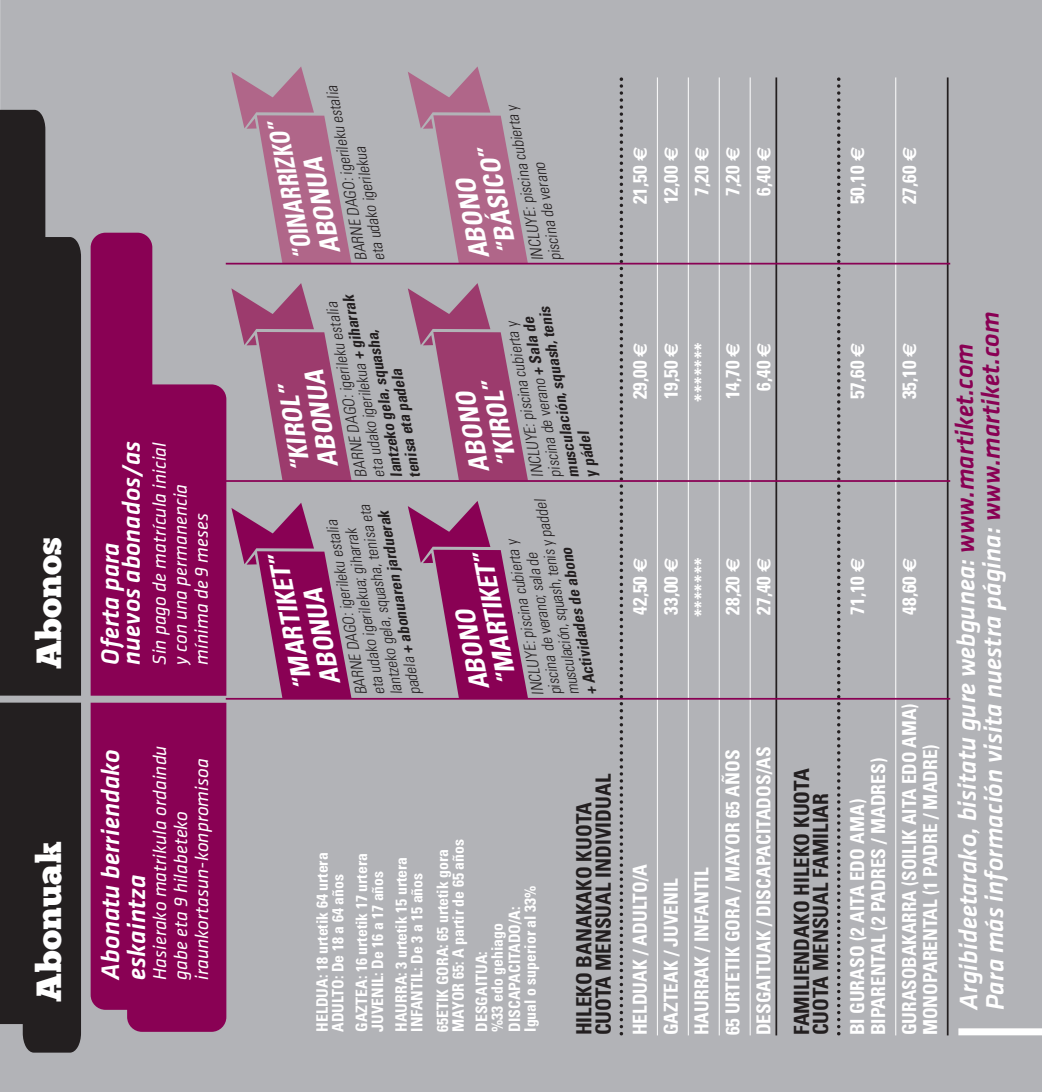
<style>
.page{position:relative;width:1042px;height:1092px;background:#fff}
.page>*{position:absolute;margin:0;border:0;box-sizing:border-box;transform-origin:0 0}
.t1{font:35px "Chunk Five";color:#fff}
.t2{font:italic 500 26.25px/26.2px "Klavika";color:#fff}
.t3{font:italic 700 condensed 26.25px/28px "Univers";color:#fff}
.t4{font:italic 700 condensed 26.25px/28px "Univers";color:#fff;scale:.87 1}
.t5{font:italic 500 25.9px/21px "Klavika";color:#fff}
.t6{font:700 condensed 21px/19.2px "Univers";color:#231f20}
.t7{font:700 condensed 19.25px/31px "Univers";color:#fff}
.t8{font:italic 19.25px/21px "Klavika";color:#fff}
.t9{font:italic 300 condensed 15.75px/17.5px "Univers";color:#231f20}
.t10{font:700 condensed 15.75px/15.8px "Univers";color:#fff}
.t11{font:italic 700 condensed 15.75px "Univers";color:#231f20}
.s1{font-weight:700}
.s2{font-weight:300}
.s3{font-family:"Euro Sans";font-stretch:normal}
.s4{color:#890154}
</style>
<div class="page">
<div style="left:0;top:0;width:1042px;height:1091px;background:#b2b3b7"></div>
<svg style="left:231px;top:503px;width:121px;height:195px"></svg>
<svg style="left:408px;top:501px;width:120px;height:197px"></svg>
<svg style="left:231px;top:283px;width:120px;height:197px"></svg>
<svg style="left:408px;top:283px;width:120px;height:197px"></svg>
<svg style="left:231px;top:67px;width:120px;height:196px"></svg>
<svg style="left:408px;top:66px;width:120px;height:197px"></svg>
<svg style="left:619px;top:77px;width:4px;height:958px"></svg>
<hr style="left:657px;top:77px;width:1px;height:958px;background:#fff">
<hr style="left:688px;top:77px;width:1px;height:958px;background:#fff">
<hr style="left:719px;top:77px;width:1px;height:958px;background:#fff">
<hr style="left:750px;top:77px;width:1px;height:958px;background:#fff">
<hr style="left:775px;top:77px;width:2px;height:958px;background:#231f20">
<svg style="left:837px;top:77px;width:3px;height:958px"></svg>
<hr style="left:895px;top:77px;width:1px;height:958px;background:#fff">
<hr style="left:947px;top:77px;width:1px;height:958px;background:#231f20">
<hr style="left:226px;top:480px;width:724px;height:2px;background:#890154">
<hr style="left:226px;top:263px;width:724px;height:1px;background:#890154">
<svg style="left:0;top:110px;width:81px;height:942px;background:#2c282a"></svg>
<div style="left:127px;top:384px;width:99px;height:647px;background:#890154;border-radius:15px"></div>
<div style="left:91px;top:233px;width:61px;height:776px;background:#890154;border-radius:15px"></div>
<div style="left:0;top:695px;width:229px;height:7px;background:#b2b3b7"></div>
<hr style="left:226px;top:698px;width:724px;height:1px;background:#890154">
<div style="left:958px;top:1028px;width:84px;height:7px;background:#fff"></div>
<h1 class="t1" style="left:29px;top:669px;width:134px;rotate:-90deg">Abonos</h1>
<h1 class="t1" style="left:29px;top:1001px;width:162px;rotate:-90deg">Abonuak</h1>
<h3 class="t5" style="left:102px;top:664px;width:225px;rotate:-90deg">Oferta para<br>nuevos abonados/as</h3>
<p class="t8" style="left:151px;top:664px;width:224px;rotate:-90deg">Sin pago de matrícula inicial y con una permanencia mínima de 9 meses</p>
<h2 class="t2" style="left:100px;top:979px;width:232px;rotate:-90deg">Abonatu berriendako eskaintza</h2>
<p class="t8" style="left:151px;top:979px;width:236px;rotate:-90deg">Hasierako matrikula ordaindu gabe eta 9 hilabeteko iraunkortasun-konpromisoa</p>
<p class="t9" style="left:355px;top:265px;width:182px;rotate:-100deg">BARNE DAGO: gi eri el ku estal ai eta udako gi eri el kua</p>
<h2 class="t4" style="left:292px;top:261px;width:162px;rotate:-101deg">“O NI ARRIZKO”<br>ABONUA</h2>
<p class="t9" style="left:532px;top:265px;width:162px;rotate:-100deg">NI CLUYE: pisc ni a cub ei rta y pisc ni a de verano</p>
<h2 class="t3" style="left:469px;top:261px;width:109px;rotate:-101deg">ABONO “BÁS CI O”</h2>
<p class="t9" style="left:372px;top:479px;width:186px;rotate:-100deg">eta udako gi eri el kua <span class="s1">+ giharrak</span></p>
<p class="t9" style="left:355px;top:479px;width:179px;rotate:-100deg">BARNE DAGO: gi eri el ku estal ai</p>
<p class="t11" style="left:568px;top:478px;width:175px;rotate:-100deg">musculación, squash, tenis</p>
<p class="t9" style="left:549px;top:479px;width:164px;rotate:-100deg">pisc ni a de verano <span class="s1">+ Sala de</span></p>
<p class="t9" style="left:531px;top:479px;width:159px;rotate:-100deg">NI CLUYE: pisc ni a cub ei rta y</p>
<p class="t11" style="left:392px;top:478px;width:151px;rotate:-100deg">lantzeko gela, squasha,</p>
<p class="t11" style="left:409px;top:478px;width:112px;rotate:-100deg">tenisa eta padela</p>
<h2 class="t3" style="left:469px;top:474px;width:89px;rotate:-101deg">ABONO “K RI OL”</h2>
<h2 class="t3" style="left:290px;top:473px;width:99px;rotate:-99deg">“K RI OL”<br>ABONUA</h2>
<p class="t11" style="left:586px;top:478px;width:48px;rotate:-100deg">y pádel</p>
<p class="t9" style="left:390px;top:696px;width:195px;rotate:-100deg">al ntzeko ge al , squasha, tenisa eta</p>
<p class="t11" style="left:409px;top:696px;width:189px;rotate:-100deg"><span class="s2">pade al</span> + abonuaren jarduerak</p>
<p class="t9" style="left:355px;top:696px;width:179px;rotate:-100deg">BARNE DAGO: gi eri el ku estal ai</p>
<p class="t9" style="left:372px;top:696px;width:170px;rotate:-100deg">eta udako gi eri el kua; g hi arrak</p>
<h2 class="t3" style="left:292px;top:692px;width:139px;rotate:-101deg">“MART KI ET”<br>ABONUA</h2>
<p class="t9" style="left:532px;top:702px;width:200px;text-indent:6px;rotate:-100deg">NI CLUYE: pisc ni a cub ei rta y<br>pisc ni a de verano; sa al de<br>muscu al c ói n, squash, tenis y paddel</p>
<p class="t11" style="left:586px;top:696px;width:151px;rotate:-100deg">+ Actividades de abono</p>
<h2 class="t3" style="left:469px;top:692px;width:135px;rotate:-101deg">ABONO “MART KI ET”</h2>
<p class="t10" style="left:316px;top:1031px;width:181px;rotate:-90deg">HELDUA: 18 urtetik 64 urtera<br>ADULTO: De 18 a 64 años</p>
<p class="t10" style="left:355px;top:1031px;width:180px;rotate:-90deg">GAZTEA: 16 urtetik 17 urtera<br>JUVENIL: De 16 a 17 años</p>
<p class="t10" style="left:395px;top:1031px;width:176px;rotate:-90deg">HAURRA: 3 urtetik 15 urtera<br>INFANTIL: De 3 a 15 años</p>
<p class="t10" style="left:436px;top:1031px;width:194px;rotate:-90deg">65ETIK GORA: 65 urtetik gora<br>MAYOR 65: A partir de 65 años</p>
<p class="t10" style="left:508px;top:1031px;width:148px;rotate:-90deg">DISCAPACITADO/A:<br>Igual o superior al 33%</p>
<p class="t10" style="left:475px;top:1031px;width:110px;rotate:-90deg">DESGAITUA: %33 edo gehiago</p>
<h3 class="t6" style="left:576px;top:1035px;width:263px;rotate:-90deg">HILEKO BANAKAKO KUOTA<br>CUOTA MENSUAL INDIVIDUAL</h3>
<p class="t7" style="left:626px;top:204px;width:59px;rotate:-90deg">21,50 <span class="s3">€</span></p>
<p class="t7" style="left:657px;top:204px;width:59px;rotate:-90deg">12,00 <span class="s3">€</span></p>
<p class="t7" style="left:688px;top:195px;width:50px;rotate:-90deg">7,20 <span class="s3">€</span></p>
<p class="t7" style="left:719px;top:195px;width:50px;rotate:-90deg">7,20 <span class="s3">€</span></p>
<p class="t7" style="left:750px;top:195px;width:50px;rotate:-90deg">6,40 <span class="s3">€</span></p>
<p class="t7" style="left:843px;top:204px;width:59px;rotate:-90deg">50,10 <span class="s3">€</span></p>
<p class="t7" style="left:895px;top:204px;width:59px;rotate:-90deg">27,60 <span class="s3">€</span></p>
<p class="t7" style="left:626px;top:399px;width:59px;rotate:-90deg">29,00 <span class="s3">€</span></p>
<p class="t7" style="left:657px;top:399px;width:59px;rotate:-90deg">19,50 <span class="s3">€</span></p>
<p class="t7" style="left:688px;top:402px;width:61px;rotate:-90deg">*******</p>
<p class="t7" style="left:719px;top:399px;width:59px;rotate:-90deg">14,70 <span class="s3">€</span></p>
<p class="t7" style="left:750px;top:391px;width:50px;rotate:-90deg">6,40 <span class="s3">€</span></p>
<p class="t7" style="left:626px;top:614px;width:59px;rotate:-90deg">42,50 <span class="s3">€</span></p>
<p class="t7" style="left:657px;top:614px;width:59px;rotate:-90deg">33,00 <span class="s3">€</span></p>
<p class="t7" style="left:688px;top:617px;width:61px;rotate:-90deg">*******</p>
<p class="t7" style="left:719px;top:614px;width:59px;rotate:-90deg">28,20 <span class="s3">€</span></p>
<p class="t7" style="left:750px;top:614px;width:59px;rotate:-90deg">27,40 <span class="s3">€</span></p>
<p class="t7" style="left:626px;top:1035px;width:173px;rotate:-90deg">HELDUAK / ADULTO/A</p>
<p class="t7" style="left:657px;top:1035px;width:159px;rotate:-90deg">GAZTEAK / JUVENIL</p>
<p class="t7" style="left:688px;top:1035px;width:169px;rotate:-90deg">HAURRAK / INFANTIL</p>
<p class="t7" style="left:719px;top:1035px;width:287px;rotate:-90deg">65 URTETIK GORA / MAYOR 65 AÑOS</p>
<p class="t7" style="left:750px;top:1035px;width:290px;rotate:-90deg">DESGAITUAK / DISCAPACITADOS/AS</p>
<h3 class="t6" style="left:793px;top:1035px;width:268px;rotate:-90deg">FAMILIENDAKO HILEKO KUOTA<br>CUOTA MENSUAL FAMILIAR</h3>
<p class="t7" style="left:843px;top:399px;width:59px;rotate:-90deg">57,60 <span class="s3">€</span></p>
<p class="t7" style="left:895px;top:399px;width:59px;rotate:-90deg">35,10 <span class="s3">€</span></p>
<p class="t7" style="left:843px;top:614px;width:59px;rotate:-90deg">71,10 <span class="s3">€</span></p>
<p class="t7" style="left:895px;top:614px;width:59px;rotate:-90deg">48,60 <span class="s3">€</span></p>
<p class="t7" style="left:864px;top:1035px;width:333px;rotate:-90deg">BIPARENTAL (2 PADRES / MADRES)<br>GURASOBAKARRA (SOILIK AITA EDO AMA)</p>
<p class="t7" style="left:916px;top:1035px;width:293px;rotate:-90deg">MONOPARENTAL (1 PADRE / MADRE)</p>
<p class="t7" style="left:843px;top:1035px;width:238px;rotate:-90deg">BI GURASO (2 AITA EDO AMA)</p>
<h2 class="t2" style="left:957px;top:1009px;width:699px;rotate:-90deg">Argib di eetarako, bisitatu gure webgunea: <span class="s4">www m. artiket.com<br></span>Para más ni fo mr ac ói n visita nuestra pág ni a: <span class="s4">www m. artiket.com</span></h2>
</div>
